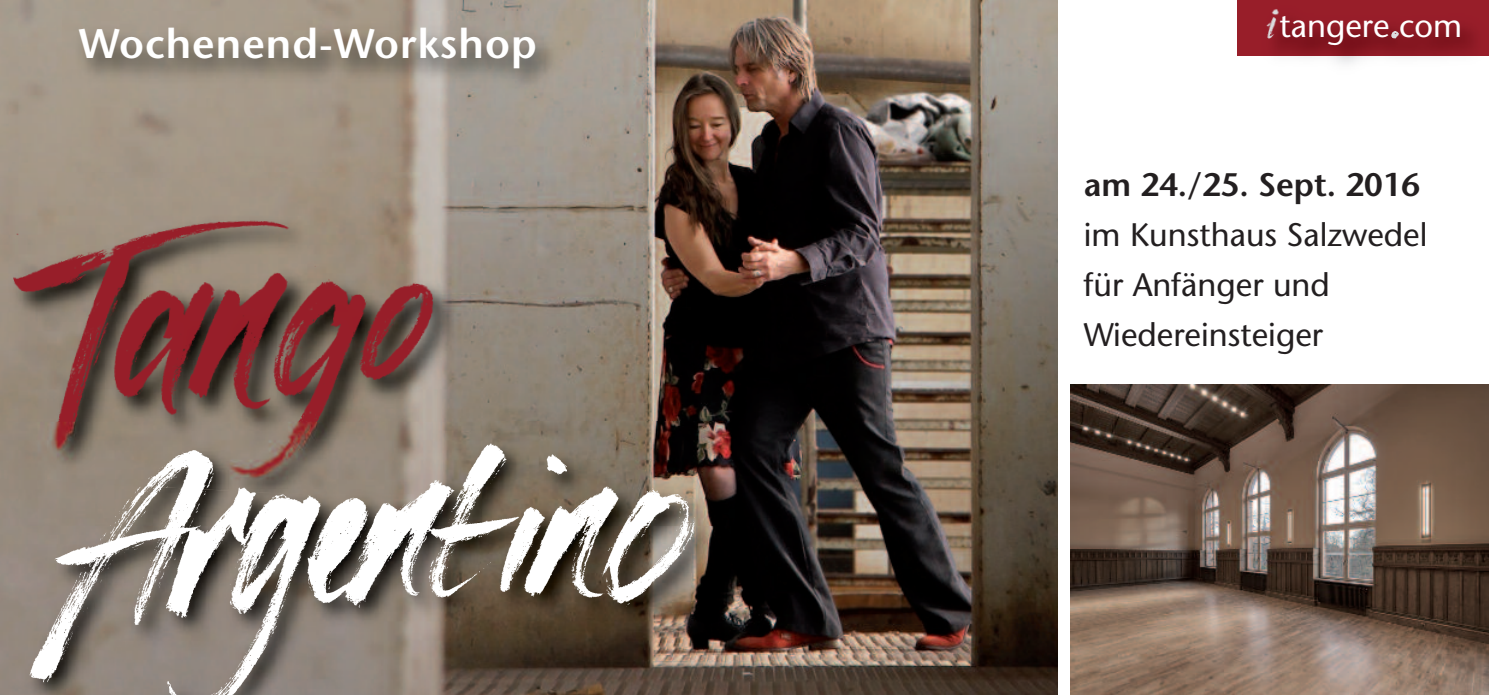
<style>
.page{position:relative;width:1489px;height:695px;background:#fff}
.page>*{position:absolute;margin:0;border:0;box-sizing:border-box;transform-origin:0 0}
.t1{font:600 41.25px "Stone Sans";letter-spacing:.025em;color:#fff}
.t2{font:32.5px/50px "Stone Sans";color:#231f20}
.t3{font:600 32.5px "Stone Sans";color:#231f20}
.t4{font:32.5px "Stone Sans";color:#fff}
</style>
<div class="page">
<img style="left:0;top:0;width:1057px;height:694px">
<img style="left:0;top:178px;width:482px;height:243px">
<img style="left:0;top:197px;width:449px;height:224px">
<img style="left:0;top:421px;width:749px;height:273px">
<img style="left:0;top:421px;width:445px;height:73px">
<img style="left:20px;top:433px;width:691px;height:261px">
<div style="left:1237px;top:0;width:251px;height:55px;background:#981e29"></div>
<img style="left:1253px;top:21px;width:235px;height:43px">
<svg style="left:1389px;top:30px;width:9px;height:9px"></svg>
<img style="left:1264px;top:9px;width:19px;height:33px">
<img style="left:1070px;top:385px;width:418px;height:309px">
<img style="left:62px;top:11px;width:540px;height:160px">
<p class="t1" style="left:79px;top:28px;width:459px">Wochenend-Workshop</p>
<p class="t4" style="left:1279px;top:13px;width:184px">tangere com</p>
<p class="t3" style="left:1083px;top:172px;width:338px">am 24./25. Sept. 2016</p>
<p class="t2" style="left:1083px;top:213px;width:345px">im Kunsthaus Salzwedel für Anfänger und<br>Wiedereinsteiger</p>
</div>
